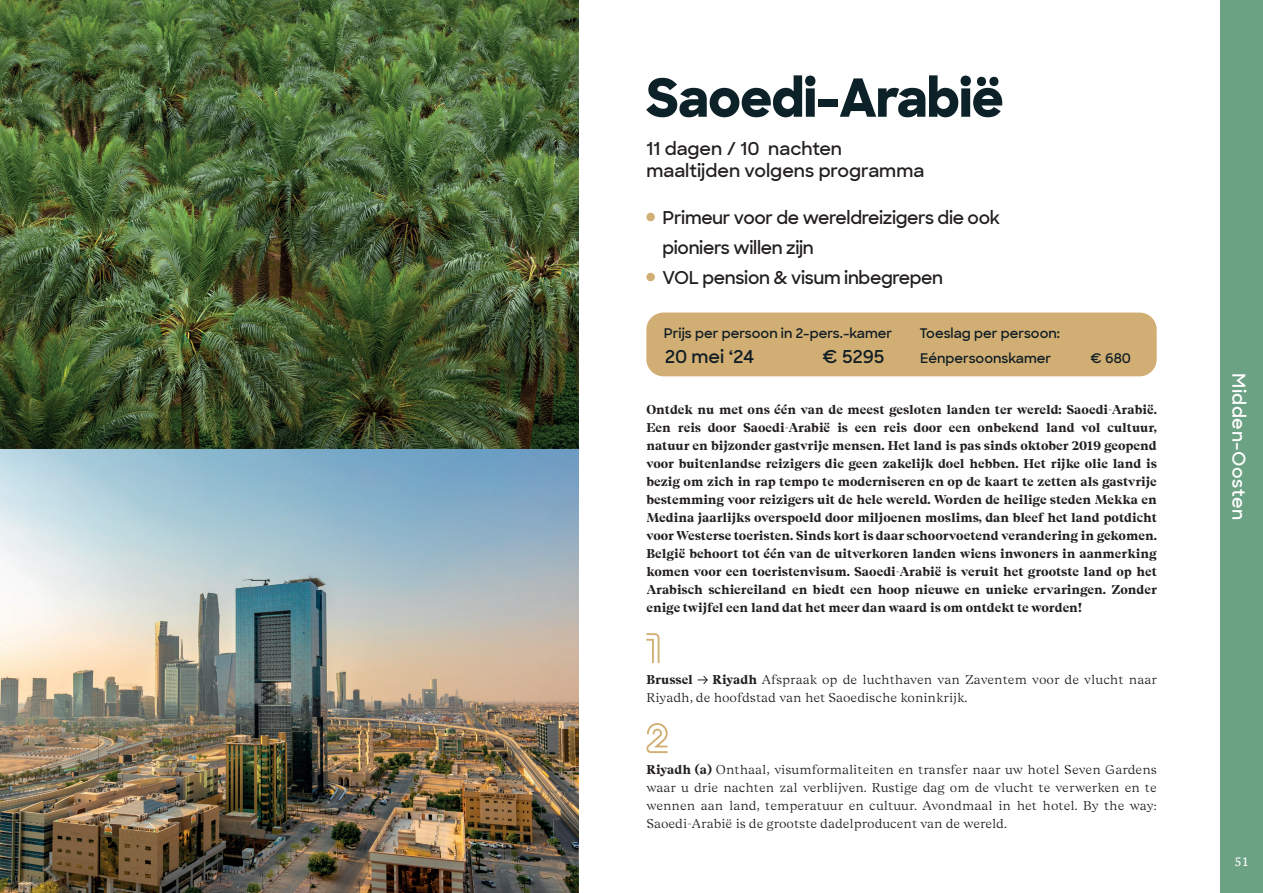
<style>
.page{position:relative;width:1263px;height:893px;background:#fff}
.page>*{position:absolute;margin:0;border:0;box-sizing:border-box;transform-origin:0 0}
.t1{font:800 52.5px "Sharp Sans";letter-spacing:-.02em;color:#0d2128}
.t2{font:600 18px/30px "Sharp Sans";letter-spacing:-.02em;color:#231f20}
.t3{font:600 18px/21.6px "Sharp Sans";color:#231f20}
.t4{font:600 18px "Sharp Sans";letter-spacing:.03em;color:#fff}
.t5{font:600 18px "Sharp Sans";letter-spacing:-.005em;color:#0f1c24}
.t6{font:600 13.5px "Sharp Sans";color:#0f1c24}
.t7{font:700 12.75px/18px "Beirut Display";color:#231f20;text-align:justify}
.t8{font:300 12.75px/18px "Beirut Display";color:#231f20}
.t9{font:12px "PT Serif Caption";color:#fff}
.s1{font-weight:700}
</style>
<div class="page">
<div style="left:1220px;top:0;width:43px;height:893px;background:#6ca284"></div>
<img style="left:0;top:0;width:578px;height:893px">
<div style="left:646px;top:213px;width:9px;height:8px;background:#d1ae73;border-radius:50%"></div>
<div style="left:646px;top:273px;width:9px;height:8px;background:#d1ae73;border-radius:50%"></div>
<svg style="left:646px;top:633px;width:13px;height:30px"></svg>
<svg style="left:698px;top:675px;width:10px;height:9px"></svg>
<svg style="left:646px;top:723px;width:22px;height:30px"></svg>
<div style="left:646px;top:313px;width:511px;height:63px;background:#d1ae73;border-radius:17px"></div>
<h1 class="t1" style="left:646px;top:58px;width:359px">Saoedi-Arabië</h1>
<h2 class="t3" style="left:646px;top:137px;width:279px">11 dagen / 10 nachten maaltijden volgens programma</h2>
<h2 class="t2" style="left:662px;top:201px;width:339px">Primeur voor de wereldreizigers die ook pioniers willen zijn<br>VOL pension &amp; visum inbegrepen</h2>
<p class="t6" style="left:919px;top:323px;width:142px">Toeslag per persoon:</p>
<p class="t6" style="left:664px;top:323px;width:230px">Prijs per persoon in 2-pers.-kamer</p>
<h2 class="t5" style="left:665px;top:343px;width:91px">20 mei ‘24</h2>
<h2 class="t5" style="left:822px;top:343px;width:64px">€ 5295</h2>
<p class="t6" style="left:920px;top:348px;width:133px">Eénpersoonskamer</p>
<p class="t6" style="left:1090px;top:348px;width:42px">€ 680</p>
<p class="t7" style="left:646px;top:400px;width:512px">Ontdek nu met ons één van de meest gesloten landen ter wereld: Saoedi-Arabië.<br>Een reis door Saoedi-Arabië is een reis door een onbekend land vol cultuur, natuur en bijzonder gastvrije mensen. Het land is pas sinds oktober 2019 geopend voor buitenlandse reizigers die geen zakelijk doel hebben. Het rijke olie land is bezig om zich in rap tempo te moderniseren en op de kaart te zetten als gastvrije bestemming voor reizigers uit de hele wereld. Worden de heilige steden Mekka en Medina jaarlijks overspoeld door miljoenen moslims, dan bleef het land potdicht voor Westerse toeristen. Sinds kort is daar schoorvoetend verandering in gekomen.<br>België behoort tot één van de uitverkoren landen wiens inwoners in aanmerking komen voor een toeristenvisum. Saoedi-Arabië is veruit het grootste land op het Arabisch schiereiland en biedt een hoop nieuwe en unieke ervaringen. Zonder enige twijfel een land dat het meer dan waard is om ontdekt te worden!</p>
<p class="t8" style="left:646px;top:670px;width:512px;text-indent:66px"><span class="s1">Riyadh</span> Afspraak op de luchthaven van Zaventem voor de vlucht naar<br>Riyadh, de hoofdstad van het Saoedische koninkrijk.</p>
<p class="t7" style="left:646px;top:670px;width:48px">Brussel</p>
<p class="t8" style="left:646px;top:760px;width:512px;text-align:justify"><span class="s1">Riyadh (a)</span> Onthaal, visumformaliteiten en transfer naar uw hotel Seven Gardens waar u drie nachten zal verblijven. Rustige dag om de vlucht te verwerken en te wennen aan land, temperatuur en cultuur. Avondmaal in het hotel. By the way:<br>Saoedi-Arabië is de grootste dadelproducent van de wereld.</p>
<h2 class="t4" style="left:1252px;top:373px;width:148px;rotate:90deg">Midden-Oosten</h2>
<p class="t9" style="left:1234px;top:854px;width:16px">51</p>
</div>
